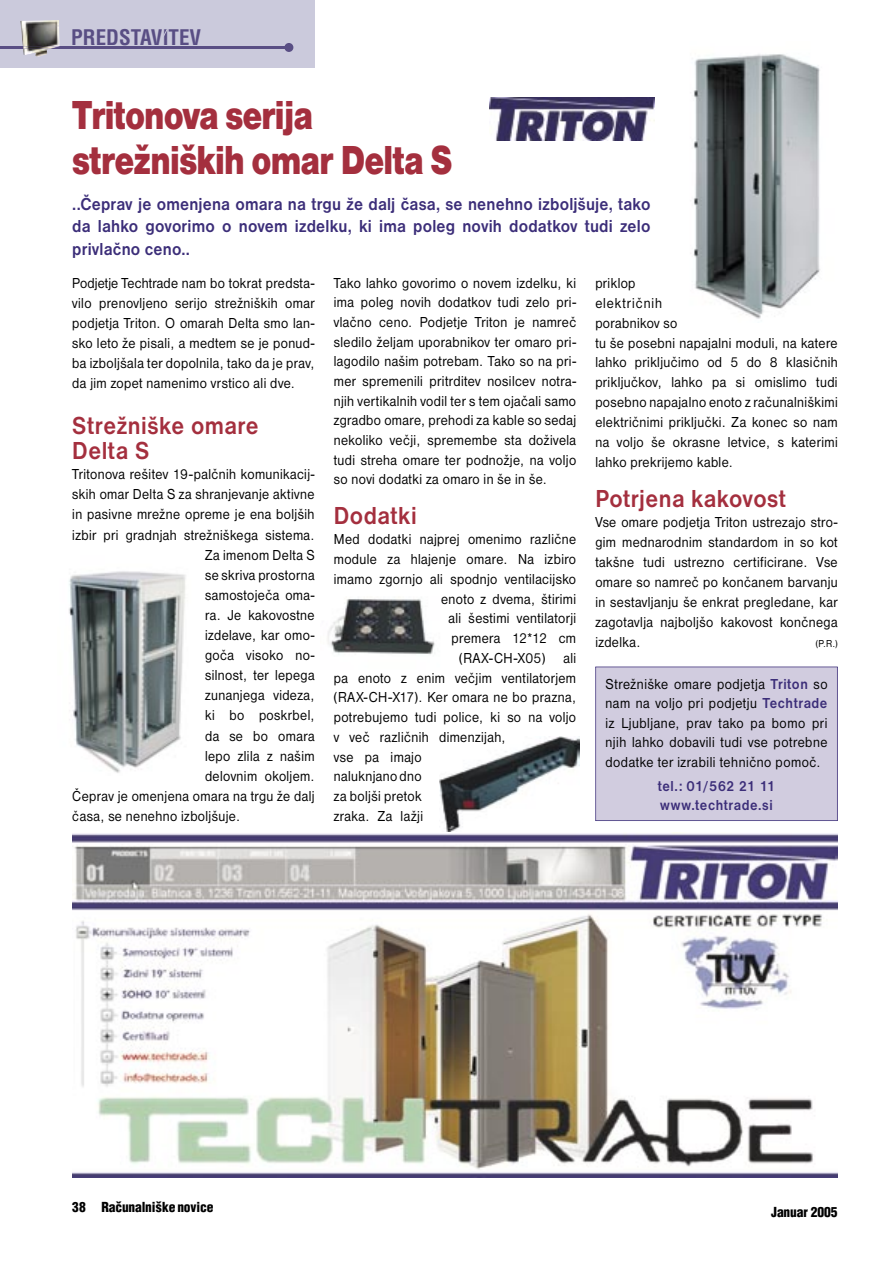
<style>
.page{position:relative;width:893px;height:1263px;background:#fff}
.page>*{position:absolute;margin:0;border:0;box-sizing:border-box;transform-origin:0 0}
.t1{font:42px/45px "Nimbus San DEE Blac";letter-spacing:-.025em;color:#a42f3e;scale:.8 1}
.t2{font:700 25.5px/25.5px "Nimbus San DEE";letter-spacing:.02em;color:#a42f3e;scale:.9 1}
.t3{font:700 condensed 21px "SS Helvetica";color:#594e84}
.t4{font:700 18px/22.5px "Nimbus San DEE";letter-spacing:.01em;color:#3c2e79;text-align:justify;scale:.9 1}
.t5{font:15px/20px "Nimbus San DEE";letter-spacing:.03em;color:#000;text-align:justify;scale:.9 1}
.t6{font:700 15px/19.5px "Nimbus San DEE";letter-spacing:.035em;color:#3c2e79;scale:.9 1}
.t7{font:900 condensed 13.5px "SS Helvetica";letter-spacing:-.01em;color:#000}
.t8{font:10.5px "Nimbus San DEE";color:#000;scale:.9 1}
.s1{font-weight:700;color:#3c2e79}
</style>
<div class="page">
<div style="left:0;top:0;width:315px;height:68px;background:#cbcadc"></div>
<hr style="left:0;top:46px;width:289px;height:3px;background:#594e84">
<div style="left:284px;top:43px;width:9px;height:9px;background:#594e84;border-radius:50%"></div>
<img style="left:20px;top:20px;width:40px;height:37px">
<img style="left:23px;top:46px;width:37px;height:3px">
<img style="left:440px;top:736px;width:139px;height:95px">
<img style="left:327px;top:599px;width:108px;height:56px">
<img style="left:693px;top:54px;width:127px;height:265px">
<img style="left:72px;top:833px;width:766px;height:345px">
<img style="left:69px;top:571px;width:117px;height:202px">
<div style="left:595px;top:666px;width:243px;height:155px;background:#d1ccdf"></div>
<img style="left:490px;top:98px;width:164px;height:42px">
<h3 class="t3" style="left:71px;top:24px;width:131px">PREDSTAVITEV</h3>
<h1 class="t1" style="left:72px;top:93px;width:477px">Tritonova serija strežniških omar Delta S</h1>
<p class="t4" style="left:72px;top:193px;width:644px">..Čeprav je omenjena omara na trgu že dalj časa, se nenehno izboljšuje, tako da lahko govorimo o novem izdelku, ki ima poleg novih dodatkov tudi zelo privlačno ceno..</p>
<p class="t5" style="left:334px;top:273px;width:271px">Tako lahko govorimo o novem izdelku, ki ima poleg novih dodatkov tudi zelo pri&shy;vlačno ceno. Podjetje Triton je namreč sledilo željam uporabnikov ter omaro pri&shy;lagodilo našim potrebam. Tako so na pri&shy;mer spremenili pritrditev nosilcev notra&shy;njih vertikalnih vodil ter s tem ojačali samo zgradbo omare, prehodi za kable so sedaj nekoliko večji, spremembe sta doživela tudi streha omare ter podnožje, na voljo so novi dodatki za omaro in še in še.</p>
<h2 class="t2" style="left:334px;top:503px;width:94px">Dodatki</h2>
<p class="t5" style="left:334px;top:530px;width:271px">Med dodatki najprej omenimo različne</p>
<p class="t5" style="left:334px;top:549px;width:271px">module za hlajenje omare. Na izbiro</p>
<p class="t5" style="left:334px;top:569px;width:271px">imamo zgornjo ali spodnjo ventilacijsko</p>
<p class="t5" style="left:441px;top:589px;width:152px">enoto z dvema, štirimi</p>
<p class="t5" style="left:449px;top:609px;width:143px">ali šestimi ventilatorji</p>
<p class="t5" style="left:452px;top:628px;width:140px">premera 12*12 cm</p>
<p class="t5" style="left:459px;top:648px;width:132px">(RAX-CH-X05) ali</p>
<p class="t5" style="left:334px;top:668px;width:271px">pa enoto z enim večjim ventilatorjem</p>
<p class="t5" style="left:334px;top:688px;width:271px">(RAX-CH-X17). Ker omara ne bo prazna,</p>
<p class="t5" style="left:334px;top:707px;width:271px">potrebujemo tudi police, ki so na voljo</p>
<p class="t5" style="left:334px;top:727px;width:192px">v več različnih dimenzijah,</p>
<p class="t5" style="left:334px;top:747px;width:99px">vse pa imajo</p>
<p class="t5" style="left:334px;top:767px;width:99px">naluknjano dno</p>
<p class="t5" style="left:334px;top:786px;width:99px">za boljši pretok</p>
<p class="t5" style="left:334px;top:806px;width:101px">zraka. Za lažji</p>
<p class="t5" style="left:72px;top:273px;width:271px">Podjetje Techtrade nam bo tokrat predsta&shy;vilo prenovljeno serijo strežniških omar podjetja Triton. O omarah Delta smo lan&shy;sko leto že pisali, a medtem se je ponud&shy;ba izboljšala ter dopolnila, tako da je prav, da jim zopet namenimo vrstico ali dve.</p>
<h2 class="t2" style="left:72px;top:413px;width:209px">Strežniške omare<br>Delta S</h2>
<p class="t5" style="left:72px;top:464px;width:271px">Tritonova rešitev 19-palčnih komunikacij-</p>
<p class="t5" style="left:72px;top:485px;width:271px">skih omar Delta S za shranjevanje aktivne</p>
<p class="t5" style="left:72px;top:505px;width:271px">in pasivne mrežne opreme je ena boljših</p>
<p class="t5" style="left:72px;top:525px;width:271px">izbir pri gradnjah strežniškega sistema.</p>
<p class="t5" style="left:205px;top:545px;width:123px">Za imenom Delta S</p>
<p class="t5" style="left:205px;top:565px;width:123px">se skriva prostorna</p>
<p class="t5" style="left:205px;top:585px;width:123px">samostoječa oma-</p>
<p class="t5" style="left:205px;top:605px;width:123px">ra. Je kakovostne</p>
<p class="t5" style="left:205px;top:625px;width:123px">izdelave, kar omo-</p>
<p class="t5" style="left:205px;top:645px;width:123px">goča visoko no-</p>
<p class="t5" style="left:205px;top:665px;width:123px">silnost, ter lepega</p>
<p class="t5" style="left:205px;top:686px;width:123px">zunanjega videza,</p>
<p class="t5" style="left:205px;top:706px;width:123px">ki bo poskrbel,</p>
<p class="t5" style="left:205px;top:726px;width:123px">da se bo omara</p>
<p class="t5" style="left:205px;top:746px;width:123px">lepo zlila z našim</p>
<p class="t5" style="left:205px;top:766px;width:123px">delovnim okoljem.</p>
<p class="t5" style="left:72px;top:786px;width:271px">Čeprav je omenjena omara na trgu že dalj</p>
<p class="t5" style="left:72px;top:806px;width:188px">časa, se nenehno izboljšuje.</p>
<p class="t5" style="left:595px;top:273px;width:271px;text-align:left">priklop<br>električnih<br>porabnikov so<br>tu še posebni napajalni moduli, na katere lahko priključimo od 5 do 8 klasičnih priključkov, lahko pa si omislimo tudi posebno napajalno enoto z računalniškimi električnimi priključki. Za konec so nam na voljo še okrasne letvice, s katerimi lahko prekrijemo kable.</p>
<h2 class="t2" style="left:595px;top:486px;width:213px">Potrjena kakovost</h2>
<p class="t5" style="left:595px;top:512px;width:271px">Vse omare podjetja Triton ustrezajo stro&shy;gim mednarodnim standardom in so kot takšne tudi ustrezno certificirane. Vse omare so namreč po končanem barvanju in sestavljanju še enkrat pregledane, kar zagotavlja najboljšo kakovost končnega izdelka.</p>
<p class="t8" style="left:816px;top:637px;width:26px">(P.R.)</p>
<p class="t5" style="left:605px;top:674px;width:248px;line-height:19.5px">Strežniške omare podjetja <span class="s1">Triton</span> so nam na voljo pri podjetju <span class="s1">Techtrade </span>iz Ljubljane, prav tako pa bomo pri njih lahko dobavili tudi vse potrebne dodatke ter izrabili tehnično pomoč.</p>
<p class="t6" style="left:658px;top:776px;width:132px">tel.: 01/562 21 11 www.techtrade.si</p>
<p class="t7" style="left:72px;top:1198px;width:143px">38 Ra~unalni{ke novice</p>
<p class="t7" style="left:771px;top:1204px;width:68px">Januar 2005</p>
</div>
